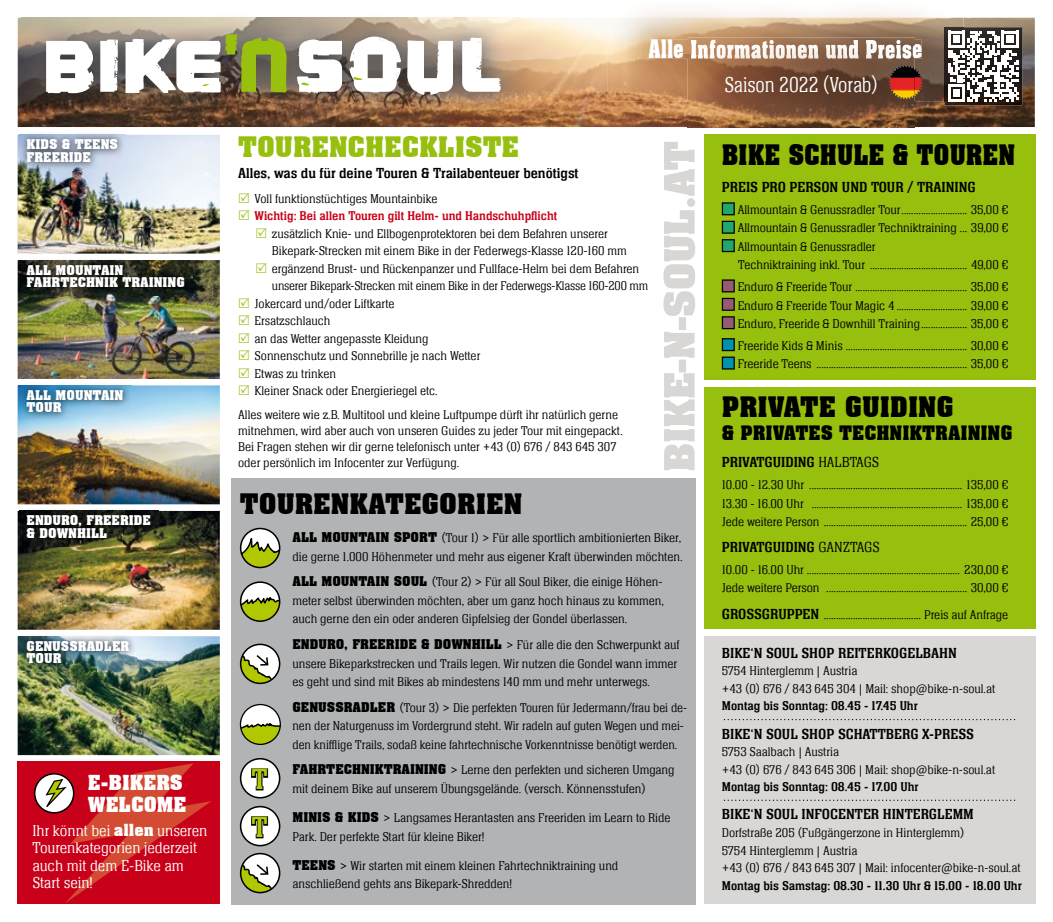
<style>
.page{position:relative;width:1053px;height:922px;background:#fff}
.page>*{position:absolute;margin:0;border:0;box-sizing:border-box;transform-origin:0 0}
.t1{font:30px/47.9px "Neue Aachen Pro";color:#b1c800}
.t2{font:700 27.5px "Aachen BT";color:#000}
.t3{font:700 27.5px "Aachen BT";color:#000;scale:.9 1}
.t4{font:700 27.5px "Aachen BT";color:#97bf0d}
.t5{font:300 22.12px "Neue Aachen Pro";color:#fff;scale:.9 1}
.t6{font:700 20.12px/21.1px "Aachen BT";color:#fff}
.t7{font:700 19.38px "Aachen BT";color:#000}
.t8{font:300 16.25px/17.5px "Neue Aachen Pro";color:#fff}
.t9{font:15px "Neue Aachen Pro";color:#000}
.t10{font:300 13.12px/18.5px "Neue Aachen Pro";color:#000}
.t11{font:13.12px "Neue Aachen Pro";color:#000}
.t12{font:700 13.12px/12.5px "Aachen BT";color:#fff}
.t13{font:13.12px "Neue Aachen Pro";color:#c90019}
.s1{font-family:"Aachen BT";font-weight:700}
.s2{font-weight:300}
.s3{font-weight:400;font-size:15px}
</style>
<div class="page">
<img style="left:18px;top:18px;width:1016px;height:109px">
<img style="left:607px;top:10px;width:356px;height:92px">
<img style="left:649px;top:40px;width:272px;height:19px">
<img style="left:687px;top:38px;width:227px;height:90px">
<img style="left:687px;top:40px;width:227px;height:19px">
<svg style="left:888px;top:65px;width:34px;height:34px"></svg>
<img style="left:22px;top:17px;width:501px;height:101px">
<svg style="left:46px;top:41px;width:47px;height:52px"></svg>
<svg style="left:407px;top:40px;width:46px;height:55px"></svg>
<svg style="left:462px;top:38px;width:38px;height:54px"></svg>
<svg style="left:100px;top:34px;width:301px;height:62px"></svg>
<img style="left:944px;top:27px;width:78px;height:78px">
<img style="left:944px;top:27px;width:19px;height:75px">
<svg style="left:947px;top:31px;width:71px;height:71px"></svg>
<div style="left:231px;top:478px;width:464px;height:426px;background:#b1b3b4"></div>
<div style="left:703px;top:636px;width:332px;height:268px;background:#d8d7d6"></div>
<div style="left:703px;top:135px;width:332px;height:244px;background:#97bf0d"></div>
<div style="left:703px;top:387px;width:332px;height:242px;background:#97bf0d"></div>
<svg style="left:721px;top:202px;width:13px;height:13px"></svg>
<svg style="left:721px;top:221px;width:13px;height:31px"></svg>
<svg style="left:721px;top:279px;width:13px;height:13px"></svg>
<svg style="left:721px;top:298px;width:13px;height:31px"></svg>
<svg style="left:721px;top:338px;width:13px;height:31px"></svg>
<svg style="left:663px;top:142px;width:32px;height:328px"></svg>
<svg style="left:240px;top:527px;width:40px;height:41px"></svg>
<svg style="left:240px;top:581px;width:40px;height:40px"></svg>
<svg style="left:240px;top:643px;width:40px;height:41px"></svg>
<svg style="left:240px;top:852px;width:40px;height:41px"></svg>
<svg style="left:240px;top:703px;width:41px;height:41px"></svg>
<svg style="left:240px;top:758px;width:40px;height:40px"></svg>
<svg style="left:240px;top:805px;width:40px;height:41px"></svg>
<svg style="left:723px;top:719px;width:292px;height:1px"></svg>
<svg style="left:724px;top:799px;width:291px;height:1px"></svg>
<div style="left:18px;top:761px;width:202px;height:143px;background:#c90019"></div>
<svg style="left:34px;top:763px;width:177px;height:140px"></svg>
<img style="left:18px;top:135px;width:202px;height:118px">
<img style="left:19px;top:134px;width:107px;height:36px">
<img style="left:18px;top:260px;width:202px;height:119px">
<img style="left:19px;top:260px;width:173px;height:35px">
<img style="left:18px;top:385px;width:202px;height:119px">
<img style="left:19px;top:385px;width:112px;height:35px">
<img style="left:18px;top:636px;width:202px;height:119px">
<img style="left:19px;top:636px;width:118px;height:35px">
<img style="left:18px;top:511px;width:202px;height:118px">
<img style="left:19px;top:510px;width:140px;height:36px">
<p class="t12" style="left:27px;top:138px;width:93px">KIDS &amp; TEENS<br>FREERIDE</p>
<p class="t12" style="left:27px;top:263px;width:160px">ALL MOUNTAIN<br>FAHRTECHNIK TRAINING</p>
<p class="t12" style="left:27px;top:388px;width:98px">ALL MOUNTAIN<br>TOUR</p>
<p class="t12" style="left:27px;top:514px;width:126px">ENDURO, FREERIDE &amp; DOWNHILL</p>
<p class="t12" style="left:27px;top:639px;width:104px">GENUSSRADLER<br>TOUR</p>
<h3 class="t6" style="left:88px;top:772px;width:100px">E-BIKERS<br>WELCOME</h3>
<p class="t8" style="left:32px;top:821px;width:176px">Ihr könnt bei <span class="s1">allen</span> unseren<br>Tourenkategorien jederzeit auch mit dem E-Bike am<br>Start sein!</p>
<h2 class="t4" style="left:238px;top:130px;width:282px">TOURENCHECKLISTE</h2>
<p class="t9" style="left:238px;top:165px;width:342px">Alles, was du für deine Touren &amp; Trailabenteuer benötigst</p>
<p class="t10" style="left:254px;top:189px;width:184px">Voll funktionstüchtiges Mountainbike</p>
<p class="t13" style="left:254px;top:209px;width:304px">Wichtig: Bei allen Touren gilt Helm- und Handschuhpflicht</p>
<p class="t10" style="left:272px;top:224px;width:337px">zusätzlich Knie- und Ellbogenprotektoren bei dem Befahren unserer</p>
<p class="t10" style="left:272px;top:241px;width:356px">Bikepark-Strecken mit einem Bike in der Federwegs-Klasse 120-160 mm</p>
<p class="t10" style="left:272px;top:259px;width:369px">ergänzend Brust- und Rückenpanzer und Fullface-Helm bei dem Befahren</p>
<p class="t10" style="left:272px;top:276px;width:378px">unserer Bikepark-Strecken mit einem Bike in der Federwegs-Klasse 160-200 mm</p>
<p class="t10" style="left:254px;top:294px;width:141px">Jokercard und/oder Liftkarte</p>
<p class="t10" style="left:254px;top:311px;width:77px">Ersatzschlauch</p>
<p class="t10" style="left:254px;top:329px;width:175px">an das Wetter angepasste Kleidung</p>
<p class="t10" style="left:254px;top:346px;width:227px">Sonnenschutz und Sonnebrille je nach Wetter</p>
<p class="t10" style="left:254px;top:364px;width:83px">Etwas zu trinken</p>
<p class="t10" style="left:254px;top:381px;width:185px">Kleiner Snack oder Energieriegel etc.</p>
<p class="t10" style="left:238px;top:406px;width:386px;line-height:16.2px">Alles weitere wie z.B. Multitool und kleine Luftpumpe dürft ihr natürlich gerne mitnehmen, wird aber auch von unseren Guides zu jeder Tour mit eingepackt.<br>Bei Fragen stehen wir dir gerne telefonisch unter +43 (0) 676 / 843 645 307 oder persönlich im Infocenter zur Verfügung.</p>
<h2 class="t2" style="left:240px;top:486px;width:284px">TOURENKATEGORIEN</h2>
<h1 class="t1" style="left:251px;top:755px;width:18px">T<br>T</h1>
<p class="t10" style="left:292px;top:528px;width:391px"><span class="s1">ALL MOUNTAIN SPORT</span> (Tour 1) &gt; Für alle sportlich ambitionierten Biker, die gerne 1.000 Höhenmeter und mehr aus eigener Kraft überwinden möchten.</p>
<p class="t10" style="left:292px;top:572px;width:373px;text-align:justify"><span class="s1">ALL MOUNTAIN SOUL</span> (Tour 2) &gt; Für all Soul Biker, die einige Höhen&shy;meter selbst überwinden möchten, aber um ganz hoch hinaus zu kommen, auch gerne den ein oder anderen Gipfelsieg der Gondel überlassen.</p>
<p class="t10" style="left:292px;top:635px;width:388px"><span class="s1">ENDURO, FREERIDE &amp; DOWNHILL</span> &gt; Für alle die den Schwerpunkt auf unsere Bikeparkstrecken und Trails legen. Wir nutzen die Gondel wann immer es geht und sind mit Bikes ab mindestens 140 mm und mehr unterwegs.</p>
<p class="t10" style="left:292px;top:698px;width:396px"><span class="s1">GENUSSRADLER</span> (Tour 3) &gt; Die perfekten Touren für Jedermann/frau bei de&shy;nen der Naturgenuss im Vordergrund steht. Wir radeln auf guten Wegen und mei&shy;den knifflige Trails, sodaß keine fahrtechnische Vorkenntnisse benötigt werden.</p>
<p class="t10" style="left:292px;top:760px;width:383px"><span class="s1">FAHRTECHNIKTRAINING</span> &gt; Lerne den perfekten und sicheren Umgang mit deinem Bike auf unserem Übungsgelände. (versch. Könnensstufen)</p>
<p class="t10" style="left:292px;top:808px;width:379px"><span class="s1">MINIS &amp; KIDS</span> &gt; Langsames Herantasten ans Freeriden im Learn to Ride<br>Park. Der perfekte Start für kleine Biker!</p>
<p class="t10" style="left:292px;top:856px;width:327px"><span class="s1">TEENS</span> &gt; Wir starten mit einem kleinen Fahrtechniktraining und anschließend gehts ans Bikepark-Shredden!</p>
<h3 class="t5" style="left:724px;top:73px;width:172px">Saison 2022 (Vorab)</h3>
<h2 class="t3" style="left:721px;top:137px;width:327px">BIKE SCHULE &amp; TOUREN</h2>
<p class="t9" style="left:721px;top:179px;width:255px">PREIS PRO PERSON UND TOUR / TRAINING</p>
<p class="t10" style="left:737px;top:200px;width:272px">Allmountain &amp; Genussradler Tour ........................... 35,00 € Allmountain &amp; Genussradler Techniktraining ... 39,00 € Allmountain &amp; Genussradler<br>Techniktraining inkl. Tour ........................................ 49,00 €</p>
<p class="t10" style="left:737px;top:278px;width:272px;text-align:justify">Enduro &amp; Freeride Tour .............................................. 35,00 € Enduro &amp; Freeride Tour Magic 4 ............................. 39,00 € Enduro, Freeride &amp; Downhill Training ................... 35,00 €</p>
<p class="t10" style="left:737px;top:336px;width:272px">Freeride Kids &amp; Minis .................................................. 30,00 €<br>Freeride Teens .............................................................. 35,00 €</p>
<h2 class="t2" style="left:721px;top:390px;width:233px">PRIVATE GUIDING</h2>
<h3 class="t7" style="left:721px;top:420px;width:292px">&amp; PRIVATES TECHNIKTRAINING</h3>
<p class="t9" style="left:721px;top:454px;width:159px">PRIVATGUIDING <span class="s2">HALBTAGS</span></p>
<p class="t10" style="left:721px;top:475px;width:288px;text-align:justify">10.00 - 12.30 Uhr ............................................................... 135,00 € 13.30 - 16.00 Uhr .............................................................. 135,00 € Jede weitere Person ........................................................... 25,00 €</p>
<p class="t9" style="left:721px;top:538px;width:159px">PRIVATGUIDING <span class="s2">GANZTAGS</span></p>
<p class="t10" style="left:721px;top:560px;width:288px">10.00 - 16.00 Uhr ............................................................... 230,00 €<br>Jede weitere Person .......................................................... 30,00 €</p>
<p class="t10" style="left:721px;top:605px;width:288px"><span class="s3">GROSSGRUPPEN</span> ........................................ Preis auf Anfrage</p>
<p class="t9" style="left:721px;top:644px;width:236px">BIKE‘N SOUL SHOP REITERKOGELBAHN</p>
<p class="t10" style="left:721px;top:662px;width:275px;line-height:17.5px">5754 Hinterglemm | Austria<br>+43 (0) 676 / 843 645 304 | Mail: shop@bike-n-soul.at</p>
<p class="t11" style="left:721px;top:698px;width:197px">Montag bis Sonntag: 08.45 - 17.45 Uhr</p>
<p class="t9" style="left:721px;top:725px;width:254px">BIKE‘N SOUL SHOP SCHATTBERG X-PRESS</p>
<p class="t10" style="left:721px;top:743px;width:275px;line-height:17.5px">5753 Saalbach | Austria<br>+43 (0) 676 / 843 645 306 | Mail: shop@bike-n-soul.at</p>
<p class="t11" style="left:721px;top:779px;width:198px">Montag bis Sonntag: 08.45 - 17.00 Uhr</p>
<p class="t9" style="left:721px;top:806px;width:253px">BIKE‘N SOUL INFOCENTER HINTERGLEMM</p>
<p class="t10" style="left:721px;top:823px;width:300px;line-height:17.5px">Dorfstraße 205 (Fußgängerzone in Hinterglemm)<br>5754 Hinterglemm | Austria<br>+43 (0) 676 / 843 645 307 | Mail: infocenter@bike-n-soul.at</p>
<p class="t11" style="left:721px;top:877px;width:301px">Montag bis Samstag: 08.30 - 11.30 Uhr &amp; 15.00 - 18.00 Uhr</p>
</div>
